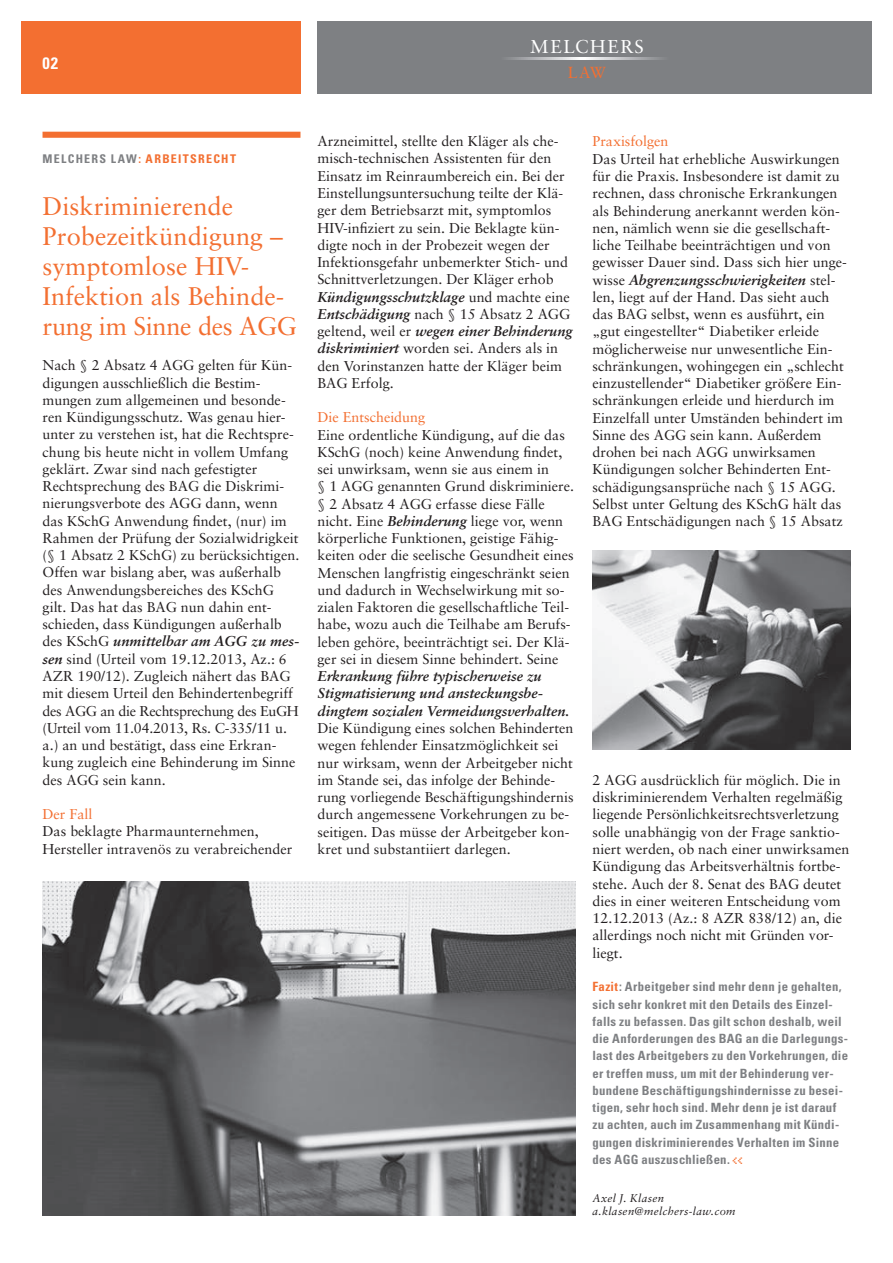
<style>
.page{position:relative;width:893px;height:1263px;background:#fff}
.page>*{position:absolute;margin:0;border:0;box-sizing:border-box;transform-origin:0 0}
.t1{font:25.5px/30px "Sabon";color:#f36f31}
.t2{font:18.6px "Sabon";letter-spacing:.085em;color:#fff}
.t3{font:700 condensed 16.5px "Univers";color:#fff}
.t4{font:16.05px "Sabon";color:#f36f31}
.t5{font:14.25px/17.2px "Sabon";color:#231f20}
.t6{font:italic 700 14.25px/17.2px "Sabon";color:#231f20}
.t7{font:14.25px "Sabon";color:#f36f31}
.t8{font:700 condensed 12.75px/17.2px "Univers";letter-spacing:.02em;color:#7e8083}
.t9{font:700 condensed 12px "Univers";letter-spacing:.11em;color:#f36f31}
.t10{font:700 condensed 12px "Univers";color:#7e8083}
.t11{font:italic 11.25px/12.8px "Sabon";letter-spacing:.03em;color:#231f20}
.s1{color:#7e8083}
.s2{font-weight:700;font-style:italic}
.s3{color:#f36f31}
.s4{font-family:"Eboy EXT Alpha";font-weight:400;font-stretch:normal;font-size:10.5px;color:#f36f31}
</style>
<div class="page">
<div style="left:21px;top:21px;width:279px;height:73px;background:#f36f31"></div>
<div style="left:317px;top:22px;width:555px;height:72px;background:#7e8083"></div>
<svg style="left:508px;top:58px;width:154px;height:2px"></svg>
<div style="left:43px;top:132px;width:257px;height:6px;background:#f36f31"></div>
<img style="left:43px;top:882px;width:532px;height:334px">
<img style="left:592px;top:551px;width:258px;height:199px">
<p class="t3" style="left:43px;top:53px;width:17px">02</p>
<h2 class="t2" style="left:530px;top:36px;width:115px">MELCHERS</h2>
<p class="t4" style="left:568px;top:63px;width:40px">Law</p>
<p class="t10" style="left:43px;top:152px;width:27px">Melch</p>
<p class="t9" style="left:84px;top:152px;width:70px"><span class="s1">ers Law</span>: ARBEITSRE</p>
<p class="t9" style="left:213px;top:152px;width:24px">CHT</p>
<h1 class="t1" style="left:43px;top:191px;width:256px">Diskriminierende<br>Probezeitkündigung – symptomlose HIV-<br>Infektion als Behinde&shy;rung im Sinne des AGG</h1>
<p class="t5" style="left:43px;top:357px;width:258px">Nach § 2 Absatz 4 AGG gelten für Kün&shy;digungen ausschließlich die Bestim&shy;mungen zum allgemeinen und besonde&shy;ren Kündigungsschutz. Was genau hier&shy;unter zu verstehen ist, hat die Rechtspre&shy;chung bis heute nicht in vollem Umfang geklärt. Zwar sind nach gefestigter Rechtsprechung des BAG die Diskrimi&shy;nierungsverbote des AGG dann, wenn das KSchG Anwendung findet, (nur) im Rahmen der Prüfung der Sozialwidrigkeit (§ 1 Absatz 2 KSchG) zu berücksichtigen.<br>Offen war bislang aber, was außerhalb des Anwendungsbereiches des KSchG gilt. Das hat das BAG nun dahin ent&shy;schieden, dass Kündigungen außerhalb des KSchG <span class="s2">unmittelbar am AGG zu mes&shy;sen</span> sind (Urteil vom 19.12.2013, Az.: 6<br>AZR 190/12). Zugleich nähert das BAG mit diesem Urteil den Behindertenbegriff des AGG an die Rechtsprechung des EuGH (Urteil vom 11.04.2013, Rs. C-335/11 u. a.) an und bestätigt, dass eine Erkran&shy;kung zugleich eine Behinderung im Sinne des AGG sein kann.</p>
<p class="t7" style="left:43px;top:805px;width:51px">Der Fall</p>
<p class="t5" style="left:43px;top:822px;width:251px">Das beklagte Pharmaunternehmen,<br>Hersteller intravenös zu verabreichender</p>
<p class="t5" style="left:317px;top:132px;width:257px">-Arzneimittel, stellte den Kläger als che&shy;misch-technischen Assistenten für den Einsatz im Reinraumbereich ein. Bei der Einstellungsuntersuchung teilte der Klä&shy;ger dem Betriebsarzt mit, symptomlos HIV-infiziert zu sein. Die Beklagte kün&shy;digte noch in der Probezeit wegen der Infektionsgefahr unbemerkter Stich- und Schnittverletzungen. Der Kläger erhob <span class="s2">Kündigungsschutzklage</span> und machte eine <span class="s2">Entschädigung</span> nach § 15 Absatz 2 AGG geltend, weil er <span class="s2">wegen einer Behinderung diskriminiert</span> worden sei. Anders als in den Vorinstanzen hatte der Kläger beim BAG Erfolg.</p>
<p class="t7" style="left:317px;top:409px;width:109px">Die Entscheidung</p>
<p class="t5" style="left:317px;top:426px;width:258px">Eine ordentliche Kündigung, auf die das KSchG (noch) keine Anwendung findet, sei unwirksam, wenn sie aus einem in<br>§ 1 AGG genannten Grund diskriminiere. § 2 Absatz 4 AGG erfasse diese Fälle nicht. Eine <span class="s2">Behinderung</span> liege vor, wenn körperliche Funktionen, geistige Fähig&shy;keiten oder die seelische Gesundheit eines Menschen langfristig eingeschränkt seien und dadurch in Wechselwirkung mit so&shy;zialen Faktoren die gesellschaftliche Teil&shy;habe, wozu auch die Teilhabe am Berufs&shy;leben gehöre, beeinträchtigt sei. Der Klä&shy;ger sei in diesem Sinne behindert. Seine</p>
<p class="t6" style="left:317px;top:667px;width:253px">Erkrankung führe typischerweise zu<br>Stigmatisierung und ansteckungsbe&shy;dingtem sozialen Vermeidungsverhalten.</p>
<p class="t5" style="left:317px;top:719px;width:258px">Die Kündigung eines solchen Behinderten wegen fehlender Einsatzmöglichkeit sei nur wirksam, wenn der Arbeitgeber nicht im Stande sei, das infolge der Behinde&shy;rung vorliegende Beschäftigungshindernis durch angemessene Vorkehrungen zu be&shy;seitigen. Das müsse der Arbeitgeber kon&shy;kret und substantiiert darlegen.</p>
<p class="t7" style="left:592px;top:133px;width:78px">Praxisfolgen</p>
<p class="t5" style="left:592px;top:150px;width:256px">Das Urteil hat erhebliche Auswirkungen für die Praxis. Insbesondere ist damit zu rechnen, dass chronische Erkrankungen als Behinderung anerkannt werden kön&shy;nen, nämlich wenn sie die gesellschaft&shy;liche Teilhabe beeinträchtigen und von gewisser Dauer sind. Dass sich hier unge&shy;wisse <span class="s2">Abgrenzungsschwierigkeiten</span> stel&shy;len, liegt auf der Hand. Das sieht auch das BAG selbst, wenn es ausführt, ein „gut eingestellter“ Diabetiker erleide möglicherweise nur unwesentliche Ein&shy;schränkungen, wohingegen ein „schlecht einzustellender“ Diabetiker größere Ein&shy;schränkungen erleide und hierdurch im Einzelfall unter Umständen behindert im Sinne des AGG sein kann. Außerdem drohen bei nach AGG unwirksamen Kündigungen solcher Behinderten Ent&shy;schädigungsansprüche nach § 15 AGG.<br>Selbst unter Geltung des KSchG hält das BAG Entschädigungen nach § 15 Absatz</p>
<p class="t5" style="left:592px;top:771px;width:258px">2 AGG ausdrücklich für möglich. Die in diskriminierendem Verhalten regelmäßig liegende Persönlichkeitsrechtsverletzung solle unabhängig von der Frage sanktio&shy;niert werden, ob nach einer unwirksamen Kündigung das Arbeitsverhältnis fortbe&shy;stehe. Auch der 8. Senat des BAG deutet dies in einer weiteren Entscheidung vom 12.12.2013 (Az.: 8 AZR 838/12) an, die allerdings noch nicht mit Gründen vor&shy;liegt.</p>
<p class="t8" style="left:592px;top:978px;width:251px"><span class="s3">Fazit</span>: Arbeitgeber sind mehr denn je gehalten, sich sehr konkret mit den Details des Einzel&shy;falls zu befassen. Das gilt schon deshalb, weil die Anforderungen des BAG</p>
<p class="t8" style="left:592px;top:1030px;width:257px;text-indent:153px">an die Darlegungs&shy;last des Arbeitgebers zu den Vorkehrungen, die er treffen muss, um mit der Behinderung ver&shy;bundene Beschäftigungshindernisse zu besei&shy;tigen, sehr hoch sind. Mehr denn je ist darauf zu achten, auch im Zusammenhang mit Kündi&shy;gungen diskriminierendes Verhalten im Sinne des AGG</p>
<p class="t8" style="left:641px;top:1151px;width:103px">auszuschließen. <span class="s4">&lt;&lt;</span></p>
<p class="t11" style="left:592px;top:1192px;width:145px">Axel J. Klasen a.klasen@melchers-law.com</p>
</div>
